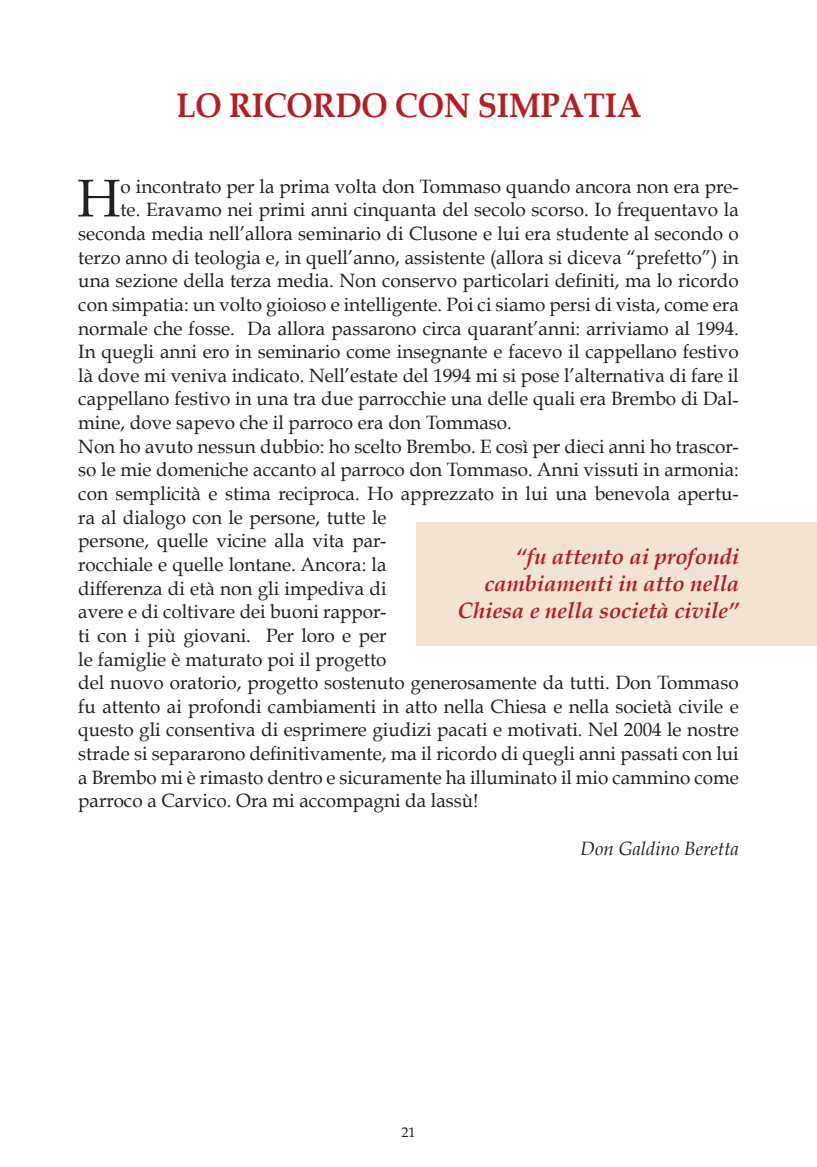
<style>
.page{position:relative;width:817px;height:1167px;background:#fff}
.page>*{position:absolute;margin:0;border:0;box-sizing:border-box;transform-origin:0 0}
.t1{font:53.02px "Book Antiqua";color:#231f20}
.t2{font:700 33.95px "Book Antiqua";letter-spacing:-.005em;color:#b41e25;scale:.93 1}
.t3{font:italic 700 22.22px/27.3px "Book Antiqua";letter-spacing:-.005em;color:#b41e25;text-align:right}
.t4{font:19.25px "Book Antiqua";color:#231f20}
.t5{font:italic 19.25px "Book Antiqua";color:#231f20}
.t6{font:14px "Book Antiqua";color:#231f20}
</style>
<div class="page">
<div style="left:416px;top:522px;width:400px;height:124px;background:#f2e3d3"></div>
<h2 class="t2" style="left:176px;top:86px;width:501px">LO RICORDO CON SIMPATIA</h2>
<h1 class="t1" style="left:77px;top:165px;width:45px">H</h1>
<p class="t4" style="left:120px;top:174px;width:619px">o incontrato per la prima volta don Tommaso quando ancora non era pre-</p>
<p class="t4" style="left:120px;top:198px;width:619px">te. Eravamo nei primi anni cinquanta del secolo scorso. Io frequentavo la</p>
<p class="t4" style="left:78px;top:221px;width:661px">seconda media nell’allora seminario di Clusone e lui era studente al secondo o</p>
<p class="t4" style="left:78px;top:245px;width:661px">terzo anno di teologia e, in quell’anno, assistente (allora si diceva “prefetto”) in</p>
<p class="t4" style="left:78px;top:269px;width:661px">una sezione della terza media. Non conservo particolari definiti, ma lo ricordo</p>
<p class="t4" style="left:78px;top:292px;width:661px">con simpatia: un volto gioioso e intelligente. Poi ci siamo persi di vista, come era</p>
<p class="t4" style="left:78px;top:316px;width:661px">normale che fosse. Da allora passarono circa quarant’anni: arriviamo al 1994.</p>
<p class="t4" style="left:78px;top:340px;width:661px">In quegli anni ero in seminario come insegnante e facevo il cappellano festivo</p>
<p class="t4" style="left:78px;top:363px;width:661px">là dove mi veniva indicato. Nell’estate del 1994 mi si pose l’alternativa di fare il</p>
<p class="t4" style="left:78px;top:387px;width:661px">cappellano festivo in una tra due parrocchie una delle quali era Brembo di Dal-</p>
<p class="t4" style="left:78px;top:410px;width:435px">mine, dove sapevo che il parroco era don Tommaso.</p>
<p class="t4" style="left:78px;top:434px;width:661px">Non ho avuto nessun dubbio: ho scelto Brembo. E così per dieci anni ho trascor-</p>
<p class="t4" style="left:78px;top:458px;width:661px">so le mie domeniche accanto al parroco don Tommaso. Anni vissuti in armonia:</p>
<p class="t4" style="left:78px;top:481px;width:661px">con semplicità e stima reciproca. Ho apprezzato in lui una benevola apertu-</p>
<p class="t4" style="left:78px;top:505px;width:309px">ra al dialogo con le persone, tutte le</p>
<p class="t4" style="left:78px;top:529px;width:309px">persone, quelle vicine alla vita par-</p>
<p class="t4" style="left:78px;top:552px;width:309px">rocchiale e quelle lontane. Ancora: la</p>
<p class="t4" style="left:78px;top:576px;width:309px">differenza di età non gli impediva di</p>
<p class="t4" style="left:78px;top:599px;width:309px">avere e di coltivare dei buoni rappor-</p>
<p class="t4" style="left:78px;top:623px;width:309px">ti con i più giovani. Per loro e per</p>
<p class="t4" style="left:78px;top:647px;width:309px">le famiglie è maturato poi il progetto</p>
<p class="t4" style="left:78px;top:670px;width:661px">del nuovo oratorio, progetto sostenuto generosamente da tutti. Don Tommaso</p>
<p class="t4" style="left:78px;top:694px;width:661px">fu attento ai profondi cambiamenti in atto nella Chiesa e nella società civile e</p>
<p class="t4" style="left:78px;top:718px;width:661px">questo gli consentiva di esprimere giudizi pacati e motivati. Nel 2004 le nostre</p>
<p class="t4" style="left:78px;top:741px;width:661px">strade si separarono definitivamente, ma il ricordo di quegli anni passati con lui</p>
<p class="t4" style="left:78px;top:765px;width:661px">a Brembo mi è rimasto dentro e sicuramente ha illuminato il mio cammino come</p>
<p class="t4" style="left:78px;top:788px;width:401px">parroco a Carvico. Ora mi accompagni da lassù!</p>
<p class="t5" style="left:580px;top:836px;width:160px">Don Galdino Beretta</p>
<p class="t3" style="left:457px;top:543px;width:283px">“fu attento ai profondi cambiamenti in atto nella<br>Chiesa e nella società civile”</p>
<p class="t6" style="left:401px;top:1123px;width:15px">21</p>
</div>
